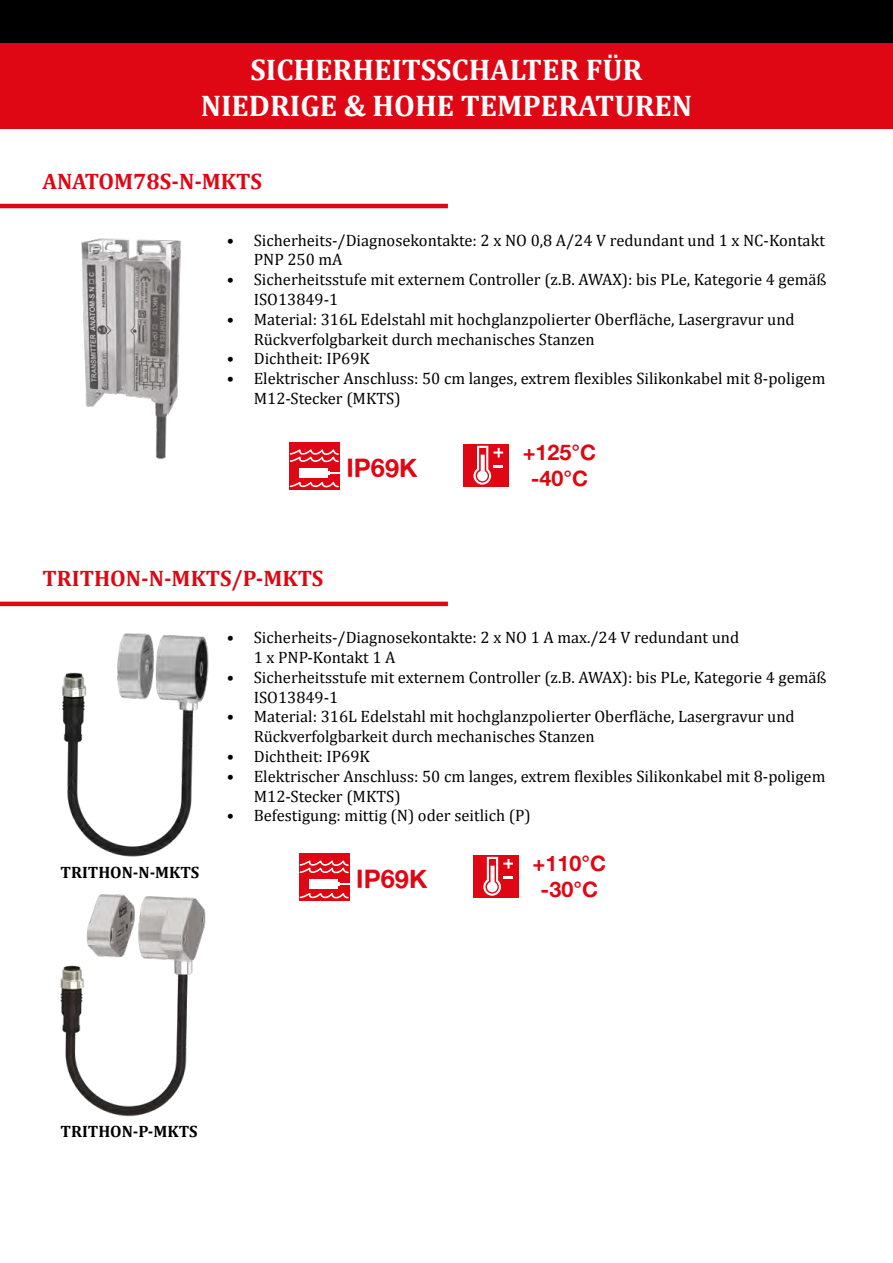
<style>
.page{position:relative;width:893px;height:1263px;background:#fff}
.page>*{position:absolute;margin:0;border:0;box-sizing:border-box;transform-origin:0 0}
.t1{font:700 30px/36px "Cambria";color:#fff;text-align:center}
.t2{font:25.5px "Alte Haas Grotesk Bold";color:#de0713}
.t3{font:700 22.5px "Cambria";color:#de0713}
.t4{font:21.6px/26px "Alte Haas Grotesk Bold";color:#de0713;text-align:center}
.t5{font:16.5px/19.8px "Cambria";color:#000}
.t6{font:700 16.5px "Cambria";color:#000}
</style>
<div class="page">
<div style="left:0;top:0;width:893px;height:43px;background:#000"></div>
<div style="left:0;top:43px;width:893px;height:86px;background:#de0713"></div>
<hr style="left:0;top:204px;width:448px;height:4px;background:#de0713">
<hr style="left:0;top:602px;width:448px;height:4px;background:#de0713">
<img style="left:81px;top:238px;width:100px;height:222px">
<img style="left:62px;top:633px;width:147px;height:224px">
<img style="left:60px;top:894px;width:146px;height:223px">
<svg style="left:463px;top:444px;width:46px;height:43px"></svg>
<div style="left:464px;top:444px;width:45px;height:42px;background:#de0713"></div>
<svg style="left:473px;top:446px;width:30px;height:39px"></svg>
<svg style="left:289px;top:442px;width:51px;height:1px"></svg>
<div style="left:289px;top:443px;width:51px;height:47px;background:#de0713"></div>
<svg style="left:289px;top:450px;width:50px;height:13px"></svg>
<svg style="left:289px;top:483px;width:50px;height:5px"></svg>
<div style="left:299px;top:468px;width:28px;height:9px;background:#fff"></div>
<svg style="left:327px;top:471px;width:13px;height:3px"></svg>
<svg style="left:473px;top:897px;width:46px;height:1px"></svg>
<div style="left:473px;top:855px;width:46px;height:42px;background:#de0713"></div>
<svg style="left:483px;top:857px;width:30px;height:39px"></svg>
<svg style="left:299px;top:853px;width:51px;height:48px"></svg>
<div style="left:299px;top:854px;width:50px;height:47px;background:#de0713"></div>
<svg style="left:299px;top:861px;width:51px;height:13px"></svg>
<svg style="left:299px;top:894px;width:51px;height:5px"></svg>
<div style="left:309px;top:879px;width:28px;height:9px;background:#fff"></div>
<svg style="left:337px;top:882px;width:12px;height:3px"></svg>
<h1 class="t1" style="left:201px;top:51px;width:493px">SICHERHEITSSCHALTER FÜR<br>NIEDRIGE &amp; HOHE TEMPERATUREN</h1>
<h3 class="t3" style="left:43px;top:165px;width:221px">ANATOM78S-N-MKTS</h3>
<p class="t5" style="left:254px;top:230px;width:573px;text-indent:-27px">• Sicherheits-/Diagnosekontakte: 2 x NO 0,8 A/24 V redundant und 1 x NC-Kontakt<br>PNP 250 mA</p>
<p class="t5" style="left:254px;top:270px;width:574px;text-indent:-27px">• Sicherheitsstufe mit externem Controller (z.B. AWAX): bis PLe, Kategorie 4 gemäß<br>ISO13849-1</p>
<p class="t5" style="left:254px;top:309px;width:542px;text-indent:-27px">• Material: 316L Edelstahl mit hochglanzpolierter Oberfläche, Lasergravur und<br>Rückverfolgbarkeit durch mechanisches Stanzen</p>
<p class="t5" style="left:227px;top:349px;width:145px">• Dichtheit: IP69K</p>
<p class="t5" style="left:254px;top:369px;width:573px;text-indent:-27px">• Elektrischer Anschluss: 50 cm langes, extrem flexibles Silikonkabel mit 8-poligem<br>M12-Stecker (MKTS)</p>
<h2 class="t2" style="left:346px;top:452px;width:73px">IP69K</h2>
<h3 class="t3" style="left:43px;top:563px;width:282px">TRITHON-N-MKTS/P-MKTS</h3>
<h3 class="t4" style="left:523px;top:439px;width:75px">+125°C -40°C</h3>
<p class="t6" style="left:61px;top:861px;width:140px">TRITHON-N-MKTS</p>
<p class="t5" style="left:254px;top:628px;width:487px;text-indent:-27px">• Sicherheits-/Diagnosekontakte: 2 x NO 1 A max./24 V redundant und<br>1 x PNP-Kontakt 1 A</p>
<p class="t5" style="left:254px;top:667px;width:574px;text-indent:-27px">• Sicherheitsstufe mit externem Controller (z.B. AWAX): bis PLe, Kategorie 4 gemäß<br>ISO13849-1</p>
<p class="t5" style="left:254px;top:707px;width:542px;text-indent:-27px">• Material: 316L Edelstahl mit hochglanzpolierter Oberfläche, Lasergravur und<br>Rückverfolgbarkeit durch mechanisches Stanzen</p>
<p class="t5" style="left:227px;top:746px;width:145px">• Dichtheit: IP69K</p>
<p class="t5" style="left:254px;top:766px;width:573px;text-indent:-27px">• Elektrischer Anschluss: 50 cm langes, extrem flexibles Silikonkabel mit 8-poligem<br>M12-Stecker (MKTS)</p>
<p class="t5" style="left:227px;top:806px;width:305px">• Befestigung: mittig (N) oder seitlich (P)</p>
<h2 class="t2" style="left:356px;top:863px;width:73px">IP69K</h2>
<h3 class="t4" style="left:532px;top:850px;width:75px">+110°C -30°C</h3>
<p class="t6" style="left:61px;top:1120px;width:138px">TRITHON-P-MKTS</p>
</div>
